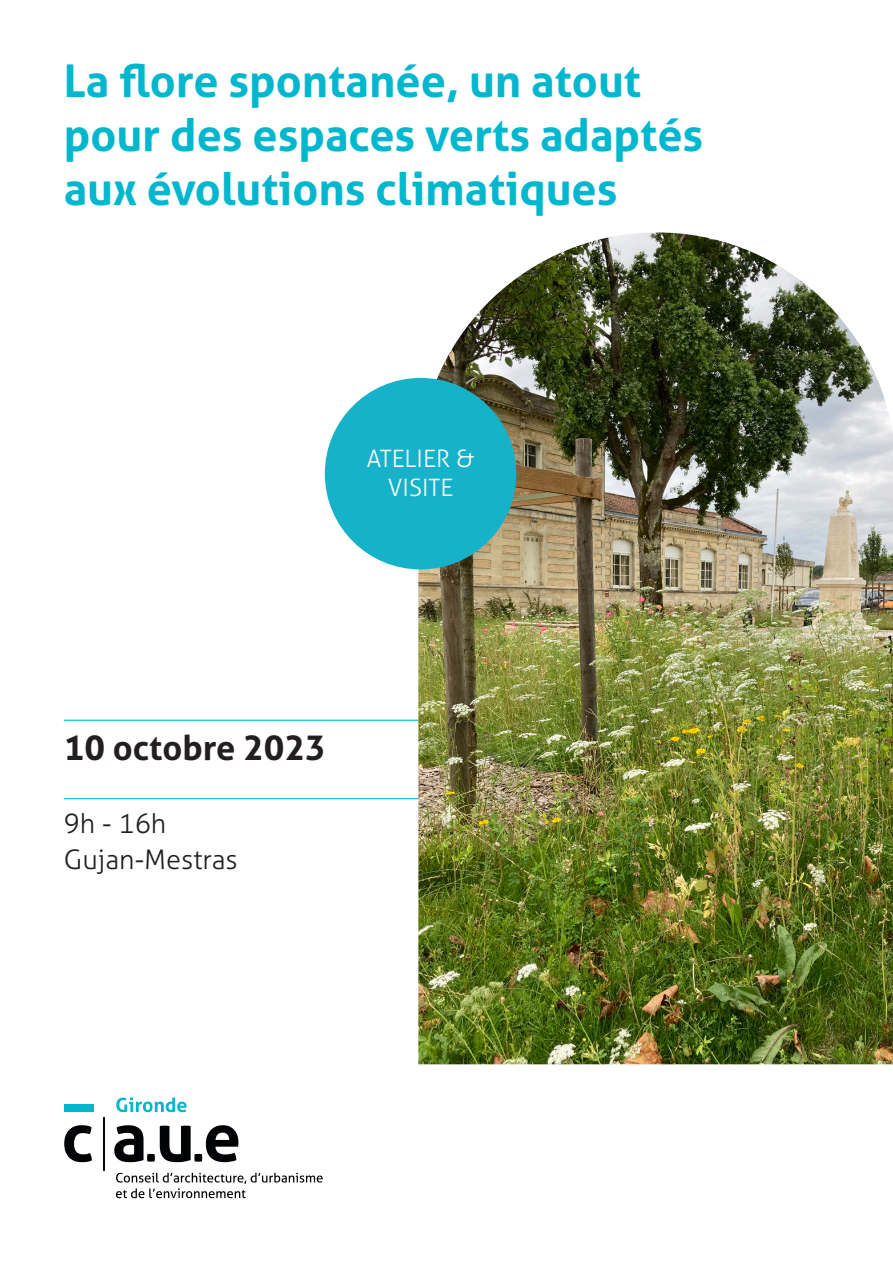
<style>
.page{position:relative;width:893px;height:1263px;background:#fff}
.page>*{position:absolute;margin:0;border:0;box-sizing:border-box;transform-origin:0 0}
.t1{font:700 45px "Aller";color:#00b7ce}
.t2{font:700 34.5px "Aller";color:#231f20}
.t3{font:300 27px "Aller";color:#231f20}
.t4{font:300 24px "Aller";color:#fff}
</style>
<div class="page">
<hr style="left:103px;top:1117px;width:1px;height:53px;background:#010203">
<svg style="left:64px;top:1125px;width:28px;height:37px"></svg>
<svg style="left:114px;top:1125px;width:124px;height:37px"></svg>
<div style="left:64px;top:1104px;width:30px;height:7px;background:#00b7ce"></div>
<svg style="left:116px;top:1173px;width:207px;height:25px"></svg>
<svg style="left:116px;top:1097px;width:71px;height:15px"></svg>
<img style="left:418px;top:232px;width:475px;height:832px">
<hr style="left:64px;top:720px;width:354px;height:1px;background:#00b7ce">
<hr style="left:64px;top:798px;width:354px;height:1px;background:#00b7ce">
<div style="left:325px;top:378px;width:191px;height:191px;background:#15b2ca;border-radius:50%"></div>
<p class="t1" style="left:64px;top:53px;width:579px">La flore spontanée, un atout</p>
<p class="t1" style="left:64px;top:107px;width:641px">pour des espaces verts adaptés</p>
<p class="t1" style="left:64px;top:161px;width:555px">aux évolutions climatiques</p>
<p class="t4" style="left:367px;top:444px;width:109px">ATELIER &amp;</p>
<p class="t4" style="left:388px;top:473px;width:67px">VISITE</p>
<p class="t2" style="left:64px;top:726px;width:264px">10 octobre 2023</p>
<p class="t3" style="left:64px;top:807px;width:104px">9h - 16h</p>
<p class="t3" style="left:64px;top:843px;width:176px">Gujan-Mestras</p>
</div>
